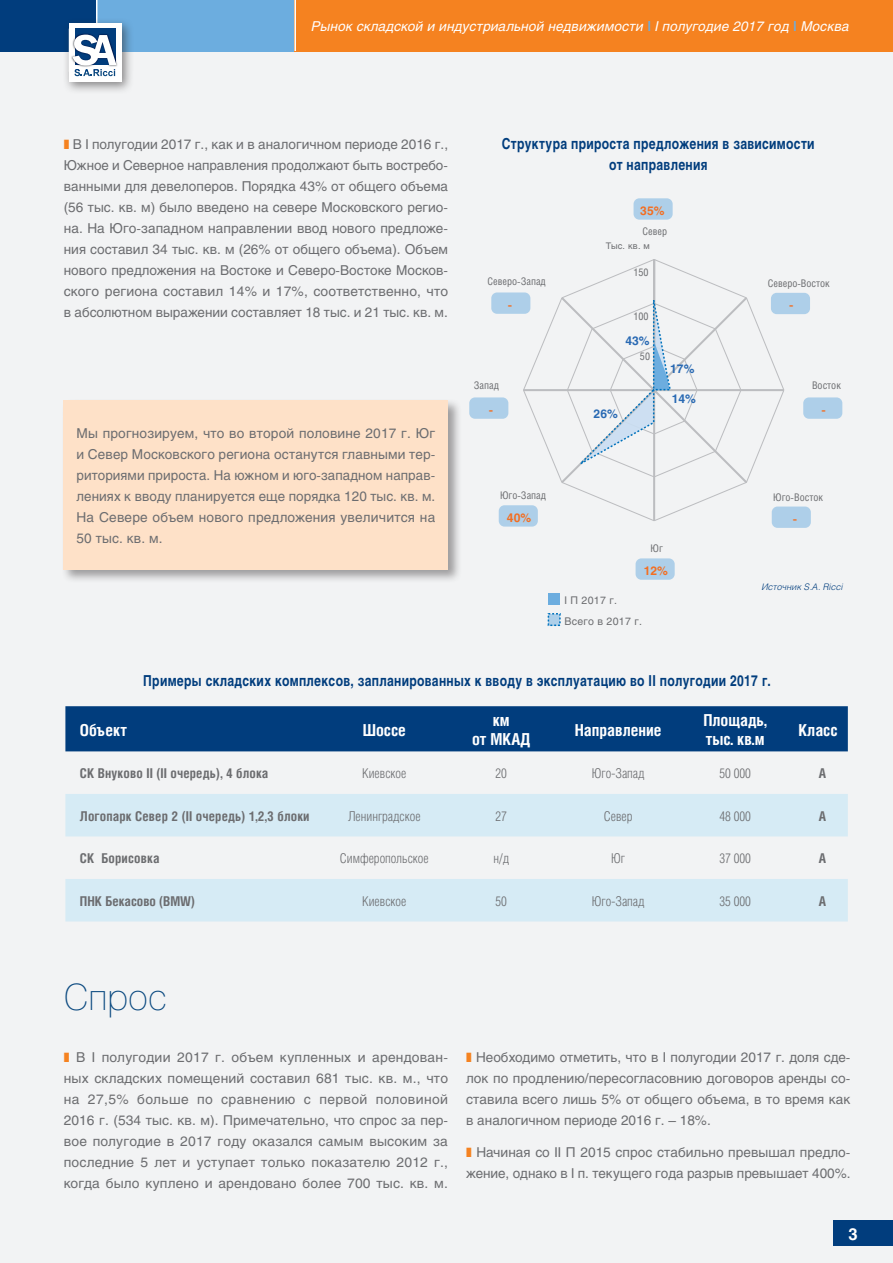
<style>
.page{position:relative;width:893px;height:1263px;background:#f2f3f4}
.page>*{position:absolute;margin:0;border:0;box-sizing:border-box;transform-origin:0 0}
.t1{font:36px "Helios Thin C";color:#0b4980}
.t2{font:700 16.5px/19.8px "Helios Cond C";color:#fff;text-align:center}
.t3{font:700 16.5px "Helios C";color:#fff}
.t4{font:700 15px/21px "Helios C";letter-spacing:.025em;color:#013d7d;text-align:center;scale:.8 1}
.t5{font:13.5px/21px "Helios C";color:#6c6d70;text-align:justify}
.t6{font:13.5px "Helios Cond Light C";color:#6c6d70}
.t7{font:700 13.5px "Helios Cond C";letter-spacing:.01em;color:#6c6d70}
.t8{font:italic 13.5px "Helios C";letter-spacing:.01em;color:#fff}
.t9{font:700 12px "Helios C";color:#f36e21}
.t10{font:700 12px "Helios C";color:#2869b3}
.t11{font:10.5px "Helios Cond C";color:#6c6d70}
.t12{font:10.5px "Helios C";letter-spacing:.025em;color:#6c6d70}
.t13{font:italic 9px "Helios Light C";color:#013d7d}
.t14{font:9px "Helios C";color:#6c6d70}
.s1{font-family:"Helios Black C";font-style:normal;color:#6caddf}
</style>
<div class="page">
<div style="left:97px;top:0;width:197px;height:51px;background:#6caddf"></div>
<div style="left:0;top:0;width:97px;height:51px;background:#013d7d"></div>
<div style="left:833px;top:1220px;width:60px;height:26px;background:#013d7d"></div>
<div style="left:294px;top:0;width:599px;height:51px;background:#f58220"></div>
<hr style="left:96px;top:0;width:1px;height:51px;background:#fff">
<hr style="left:294px;top:0;width:2px;height:51px;background:#fff">
<div style="left:62px;top:17px;width:72px;height:77px;background:#231f20;opacity:.51"></div>
<div style="left:69px;top:23px;width:53px;height:59px;background:#fff"></div>
<img style="left:71px;top:29px;width:47px;height:37px">
<img style="left:75px;top:29px;width:40px;height:6px">
<svg style="left:73px;top:35px;width:44px;height:41px"></svg>
<div style="left:65px;top:706px;width:783px;height:45px;background:#013d7d"></div>
<svg style="left:65px;top:794px;width:783px;height:127px;fill:#d6ebf5"></svg>
<div style="left:62px;top:398px;width:400px;height:186px;background:#231f20;opacity:.41"></div>
<div style="left:64px;top:400px;width:384px;height:170px;background:#fee1c8"></div>
<div style="left:636px;top:558px;width:39px;height:22px;background:#aecfe9;border-radius:6px"></div>
<div style="left:772px;top:506px;width:39px;height:22px;background:#aecfe9;border-radius:6px"></div>
<div style="left:499px;top:505px;width:39px;height:22px;background:#aecfe9;border-radius:6px"></div>
<div style="left:771px;top:293px;width:39px;height:21px;background:#aecfe9;border-radius:6px"></div>
<div style="left:633px;top:198px;width:40px;height:22px;background:#aecfe9;border-radius:6px"></div>
<div style="left:491px;top:292px;width:39px;height:22px;background:#aecfe9;border-radius:6px"></div>
<div style="left:803px;top:397px;width:39px;height:22px;background:#aecfe9;border-radius:6px"></div>
<div style="left:469px;top:397px;width:39px;height:22px;background:#aecfe9;border-radius:6px"></div>
<div style="left:549px;top:593px;width:11px;height:11px;background:#6caddf"></div>
<svg style="left:548px;top:614px;width:12px;height:11px"></svg>
<svg style="left:521px;top:259px;width:265px;height:264px"></svg>
<svg style="left:572px;top:298px;width:100px;height:172px"></svg>
<p class="t8" style="left:311px;top:18px;width:539px">Рынок складской и индустриальной недвижимости <span class="s1">|</span> I полугодие 2017 год <span class="s1">|</span> Москва</p>
<p class="t5" style="left:64px;top:133px;width:386px;text-indent:9px">В I полугодии 2017 г., как и в аналогичном периоде 2016 г., Южное и Северное направления продолжают быть востребо&shy;ванными для девелоперов. Порядка 43% от общего объема (56 тыс. кв. м) было введено на севере Московского регио&shy;на. На Юго-западном направлении ввод нового предложе&shy;ния составил 34 тыс. кв. м (26% от общего объема). Объем нового предложения на Востоке и Северо-Востоке Москов&shy;ского региона составил 14% и 17%, соответственно, что в абсолютном выражении составляет 18 тыс. и 21 тыс. кв. м.</p>
<p class="t5" style="left:77px;top:422px;width:360px">Мы прогнозируем, что во второй половине 2017 г. Юг и Север Московского региона останутся главными тер&shy;риториями прироста. На южном и юго-западном направ&shy;лениях к вводу планируется еще порядка 120 тыс. кв. м.<br>На Севере объем нового предложения увеличится на 50 тыс. кв. м.</p>
<p class="t4" style="left:502px;top:133px;width:392px">Структура прироста предложения в зависимости от направления</p>
<p class="t9" style="left:640px;top:203px;width:26px">35%</p>
<p class="t11" style="left:643px;top:225px;width:26px">Север</p>
<p class="t11" style="left:488px;top:275px;width:60px">Северо-Запад</p>
<p class="t9" style="left:508px;top:298px;width:6px">-</p>
<p class="t11" style="left:474px;top:379px;width:27px">Запад</p>
<p class="t14" style="left:606px;top:241px;width:46px">Тыс. кв. м</p>
<p class="t11" style="left:633px;top:266px;width:17px">150</p>
<p class="t11" style="left:633px;top:310px;width:17px">100</p>
<p class="t10" style="left:625px;top:334px;width:26px">43%</p>
<p class="t11" style="left:640px;top:350px;width:12px">50</p>
<p class="t10" style="left:670px;top:362px;width:26px">17%</p>
<p class="t10" style="left:672px;top:392px;width:26px">14%</p>
<p class="t11" style="left:768px;top:277px;width:64px">Северо-Восток</p>
<p class="t9" style="left:789px;top:298px;width:6px">-</p>
<p class="t11" style="left:812px;top:379px;width:30px">Восток</p>
<p class="t10" style="left:594px;top:407px;width:26px">26%</p>
<p class="t9" style="left:489px;top:403px;width:6px">-</p>
<p class="t9" style="left:822px;top:403px;width:6px">-</p>
<p class="t11" style="left:500px;top:489px;width:47px">Юго-Запад</p>
<p class="t9" style="left:507px;top:510px;width:26px">40%</p>
<p class="t11" style="left:651px;top:542px;width:14px">Юг</p>
<p class="t12" style="left:564px;top:594px;width:54px">I П 2017 г.</p>
<p class="t9" style="left:644px;top:564px;width:26px">12%</p>
<p class="t12" style="left:564px;top:615px;width:79px">Всего в 2017 г.</p>
<p class="t11" style="left:773px;top:490px;width:51px">Юго-Восток</p>
<p class="t9" style="left:793px;top:512px;width:6px">-</p>
<p class="t13" style="left:762px;top:582px;width:83px">Источник S.A. Ricci</p>
<p class="t4" style="left:143px;top:671px;width:786px">Примеры складских комплексов, запланированных к вводу в эксплуатацию во II полугодии 2017 г.</p>
<p class="t2" style="left:80px;top:719px;width:49px">Объект</p>
<p class="t2" style="left:363px;top:719px;width:45px">Шоссе</p>
<p class="t2" style="left:472px;top:709px;width:60px">км<br>от МКАД</p>
<p class="t2" style="left:575px;top:719px;width:88px">Направление</p>
<p class="t2" style="left:703px;top:709px;width:65px;text-align:left">Площадь, тыс. кв.м</p>
<p class="t2" style="left:798px;top:719px;width:41px">Класс</p>
<p class="t7" style="left:80px;top:765px;width:190px">СК Внуково II (II очередь), 4 блока</p>
<p class="t6" style="left:362px;top:766px;width:46px">Киевское</p>
<p class="t6" style="left:495px;top:766px;width:13px">20</p>
<p class="t6" style="left:592px;top:766px;width:54px">Юго-Запад</p>
<p class="t6" style="left:719px;top:766px;width:33px">50 000</p>
<p class="t7" style="left:819px;top:765px;width:9px">А</p>
<p class="t7" style="left:80px;top:808px;width:231px">Логопарк Север 2 (II очередь) 1,2,3 блоки</p>
<p class="t6" style="left:348px;top:808px;width:74px">Ленинградское</p>
<p class="t6" style="left:495px;top:808px;width:13px">27</p>
<p class="t6" style="left:604px;top:808px;width:30px">Север</p>
<p class="t6" style="left:719px;top:808px;width:33px">48 000</p>
<p class="t7" style="left:819px;top:808px;width:9px">А</p>
<p class="t7" style="left:80px;top:850px;width:81px">СК Борисовка</p>
<p class="t6" style="left:340px;top:851px;width:90px">Симферопольское</p>
<p class="t6" style="left:493px;top:851px;width:17px">н/д</p>
<p class="t6" style="left:611px;top:851px;width:15px">Юг</p>
<p class="t6" style="left:719px;top:851px;width:33px">37 000</p>
<p class="t7" style="left:819px;top:850px;width:9px">А</p>
<p class="t7" style="left:80px;top:893px;width:117px">ПНК Бекасово (BMW)</p>
<p class="t6" style="left:362px;top:893px;width:46px">Киевское</p>
<p class="t6" style="left:495px;top:893px;width:13px">50</p>
<p class="t6" style="left:592px;top:893px;width:54px">Юго-Запад</p>
<p class="t6" style="left:719px;top:893px;width:33px">35 000</p>
<p class="t7" style="left:819px;top:893px;width:9px">А</p>
<h1 class="t1" style="left:64px;top:976px;width:105px">Спрос</h1>
<p class="t5" style="left:64px;top:1047px;width:386px;text-indent:12px">В I полугодии 2017 г. объем купленных и арендован&shy;ных складских помещений составил 681 тыс. кв. м., что на 27,5% больше по сравнению с первой половиной 2016 г. (534 тыс. кв. м). Примечательно, что спрос за пер&shy;вое полугодие в 2017 году оказался самым высоким за последние 5 лет и уступает только показателю 2012 г., когда было куплено и арендовано более 700 тыс. кв. м.</p>
<p class="t5" style="left:466px;top:1047px;width:386px;text-indent:10px">Необходимо отметить, что в I полугодии 2017 г. доля сде&shy;лок по продлению/пересогласовнию договоров аренды со&shy;ставила всего лишь 5% от общего объема, в то время как в аналогичном периоде 2016 г. – 18%.</p>
<p class="t5" style="left:466px;top:1141px;width:386px;text-align:right">Начиная со II П 2015 спрос стабильно превышал предло&shy;жение, однако в I п. текущего года разрыв превышает 400%.</p>
<p class="t3" style="left:848px;top:1224px;width:11px">3</p>
</div>
